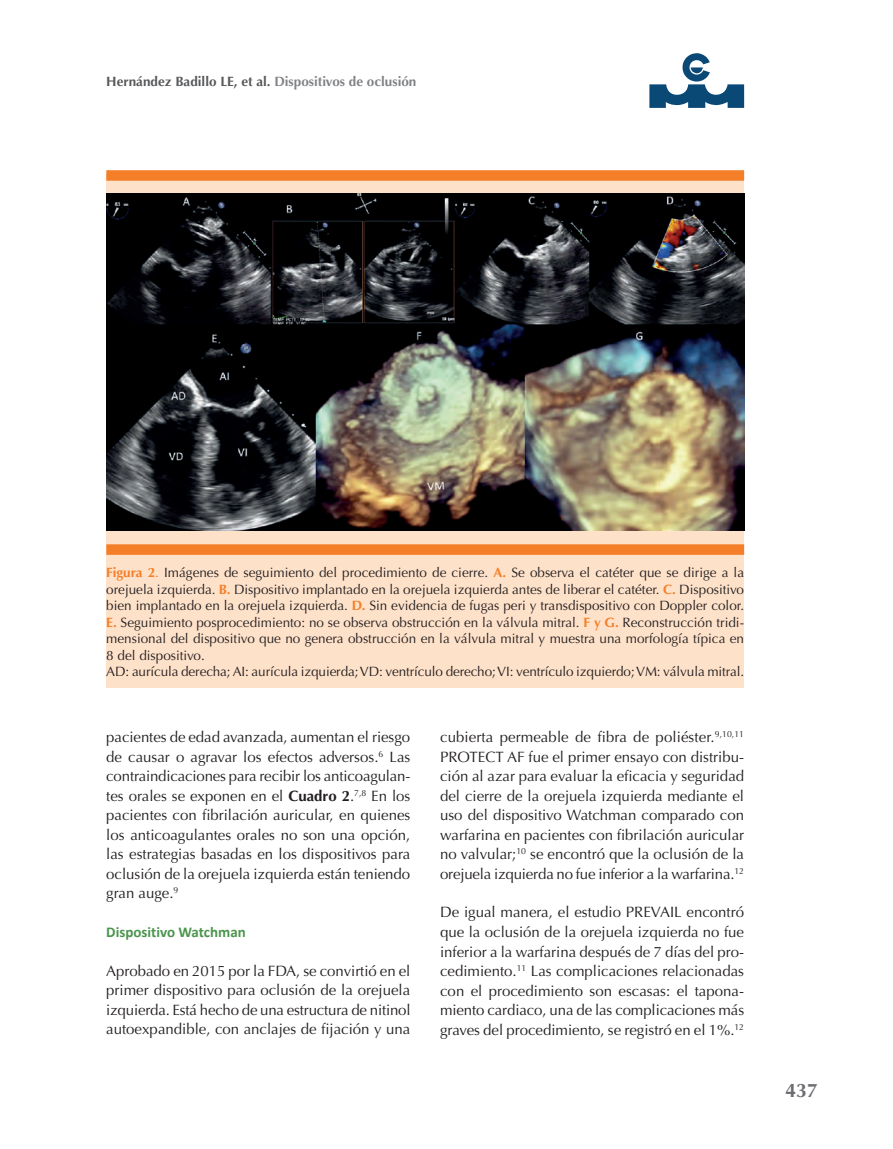
<style>
.page{position:relative;width:893px;height:1149px;background:#fff}
.page>*{position:absolute;margin:0;border:0;box-sizing:border-box;transform-origin:0 0}
.t1{font:700 19.5px "Optima";color:#6c6d70}
.t2{font:15px/19.5px "Optima";color:#231f20;text-align:justify}
.t3{font:700 15px "Calibri";color:#4b954d}
.t4{font:13.5px/16.5px "Optima";color:#231f20}
.t5{font:700 13.5px "Optima";color:#57585a}
.s1{color:#808285}
.s2{font-weight:700;color:#f47f28}
.s3{color:#f47f28}
.s4{font-weight:700}
</style>
<div class="page">
<svg style="left:649px;top:53px;width:95px;height:55px"></svg>
<div style="left:106px;top:174px;width:638px;height:513px;background:#fee1c9"></div>
<div style="left:106px;top:544px;width:638px;height:10px;background:#f47f28"></div>
<div style="left:106px;top:170px;width:638px;height:11px;background:#f47f28"></div>
<img style="left:106px;top:193px;width:638px;height:337px">
<p class="t5" style="left:106px;top:73px;width:312px">Hernández Badillo LE, et al. <span class="s1">Dispositivos de oclusión</span></p>
<p class="t4" style="left:106px;top:564px;width:639px"><span class="s2">Figura 2</span><span class="s3">.</span> Imágenes de seguimiento del procedimiento de cierre. <span class="s2">A.</span> Se observa el catéter que se dirige a la orejuela izquierda. <span class="s2">B.</span> Dispositivo implantado en la orejuela izquierda antes de liberar el catéter. <span class="s2">C.</span> Dispositivo bien implantado en la orejuela izquierda. <span class="s2">D.</span> Sin evidencia de fugas peri y transdispositivo con Doppler color.<br><span class="s2">E.</span> Seguimiento posprocedimiento: no se observa obstrucción en la válvula mitral. <span class="s2">F y G.</span> Reconstrucción tridi&shy;mensional del dispositivo que no genera obstrucción en la válvula mitral y muestra una morfología típica en 8 del dispositivo.<br>AD: aurícula derecha; AI: aurícula izquierda; VD: ventrículo derecho; VI: ventrículo izquierdo; VM: válvula mitral.</p>
<p class="t2" style="left:106px;top:727px;width:306px">pacientes de edad avanzada, aumentan el riesgo de causar o agravar los efectos adversos.<sup>6</sup> Las contraindicaciones para recibir los anticoagulan&shy;tes orales se exponen en el <span class="s4">Cuadro 2</span>.<sup>7,8</sup> En los pacientes con fibrilación auricular, en quienes los anticoagulantes orales no son una opción, las estrategias basadas en los dispositivos para oclusión de la orejuela izquierda están teniendo gran auge.<sup>9</sup></p>
<p class="t3" style="left:106px;top:921px;width:141px">Dispositivo Watchman</p>
<p class="t2" style="left:106px;top:960px;width:306px">Aprobado en 2015 por la FDA, se convirtió en el primer dispositivo para oclusión de la orejuela izquierda. Está hecho de una estructura de nitinol autoexpandible, con anclajes de fijación y una</p>
<p class="t2" style="left:440px;top:727px;width:306px">cubierta permeable de fibra de poliéster.<sup>9,10,11<br></sup>PROTECT AF fue el primer ensayo con distribu&shy;ción al azar para evaluar la eficacia y seguridad del cierre de la orejuela izquierda mediante el uso del dispositivo Watchman comparado con warfarina en pacientes con fibrilación auricular no valvular;<sup>10</sup> se encontró que la oclusión de la orejuela izquierda no fue inferior a la warfarina.<sup>12</sup></p>
<p class="t2" style="left:440px;top:902px;width:306px">De igual manera, el estudio PREVAIL encontró que la oclusión de la orejuela izquierda no fue inferior a la warfarina después de 7 días del pro&shy;cedimiento.<sup>11</sup> Las complicaciones relacionadas con el procedimiento son escasas: el tapona&shy;miento cardiaco, una de las complicaciones más graves del procedimiento, se registró en el 1%.<sup>12</sup></p>
<h1 class="t1" style="left:785px;top:1079px;width:34px">437</h1>
</div>
